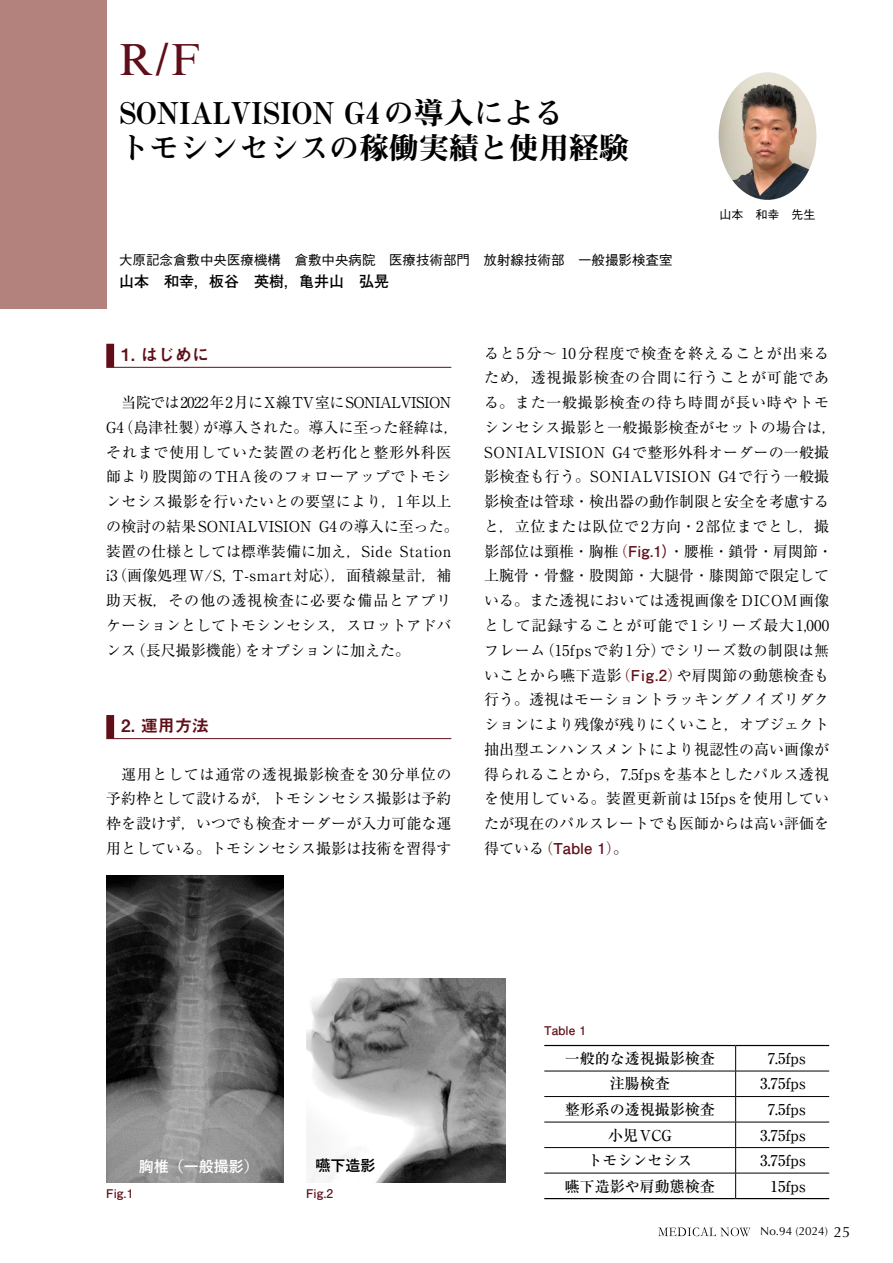
<style>
.page{position:relative;width:893px;height:1263px;background:#fff}
.page>*{position:absolute;margin:0;border:0;box-sizing:border-box;transform-origin:0 0}
.t1{font:45px "Times New Roman MT Std";color:#600f18}
.t2{font:30px/34.5px "Midashi Min Pro MA31";color:#000}
.t3{font:17.1px "Midashi Go Pro MB31";color:#600f18}
.t4{font:15px/24.8px "Ryumin Pro";letter-spacing:.01em;color:#000}
.t5{font:500 15px "Ryumin Pro";color:#000}
.t6{font:700 15px "Futo Go B101 Pro";color:#000}
.t7{font:700 15px "Futo Go B101 Pro";color:#600f18}
.t8{font:700 15px "Yu Gothic";color:#fff}
.t9{font:700 15px "Yu Gothic";color:#000}
.t10{font:500 13.5px "Gothic BBB Pro";color:#000}
.t11{font:700 12px "Futo Go B101 Pro";color:#600f18}
.t12{font:500 12px "Gothic BBB Pro";color:#000}
.t13{font:11.7px "Optima LT Std";color:#000}
.s1{color:#600f18}
.s2{font-family:"Futo Go B101 Pro";font-weight:700;color:#600f18}
.s3{font-family:"Ryumin Pro";font-weight:400;color:#000}
.s4{font-family:"Ryumin Pro";font-weight:400}
.s5{font-size:14.85px}
</style>
<div class="page">
<div style="left:0;top:0;width:106px;height:308px;background:#b3827d"></div>
<svg style="left:658px;top:1227px;width:92px;height:9px"></svg>
<div style="left:106px;top:344px;width:8px;height:23px;background:#600f18"></div>
<hr style="left:106px;top:367px;width:345px;height:1px;background:#600f18">
<div style="left:106px;top:715px;width:8px;height:23px;background:#600f18"></div>
<hr style="left:106px;top:738px;width:345px;height:1px;background:#600f18">
<img style="left:719px;top:72px;width:97px;height:128px">
<hr style="left:544px;top:1071px;width:192px;height:1px;background:#000">
<hr style="left:736px;top:1071px;width:93px;height:1px;background:#000">
<hr style="left:544px;top:1096px;width:192px;height:1px;background:#000">
<hr style="left:736px;top:1096px;width:93px;height:1px;background:#000">
<hr style="left:544px;top:1122px;width:192px;height:1px;background:#000">
<hr style="left:736px;top:1122px;width:93px;height:1px;background:#000">
<hr style="left:544px;top:1147px;width:192px;height:1px;background:#000">
<hr style="left:736px;top:1147px;width:93px;height:1px;background:#000">
<hr style="left:544px;top:1173px;width:192px;height:1px;background:#000">
<hr style="left:736px;top:1173px;width:93px;height:1px;background:#000">
<svg style="left:735px;top:1046px;width:1px;height:152px"></svg>
<hr style="left:544px;top:1045px;width:192px;height:1px;background:#000">
<hr style="left:736px;top:1045px;width:93px;height:1px;background:#000">
<hr style="left:544px;top:1198px;width:192px;height:1px;background:#000">
<hr style="left:736px;top:1198px;width:93px;height:1px;background:#000">
<img style="left:106px;top:875px;width:178px;height:307px">
<img style="left:306px;top:978px;width:200px;height:204px">
<h1 class="t1" style="left:119px;top:34px;width:83px">R/F</h1>
<h2 class="t2" style="left:119px;top:93px;width:511px">SONIALVISION G4の導入による<br>トモシンセシスの稼働実績と使用経験</h2>
<p class="t10" style="left:119px;top:249px;width:555px">大原記念倉敷中央医療機構　倉敷中央病院　医療技術部門　放射線技術部　一般撮影検査室</p>
<p class="t6" style="left:119px;top:269px;width:271px">山本　和幸，板谷　英樹，亀井山　弘晃</p>
<p class="t12" style="left:719px;top:205px;width:97px">山本　和幸　先生</p>
<p class="t3" style="left:121px;top:340px;width:90px">1. はじめに</p>
<p class="t4" style="left:106px;top:389px;width:354px;text-indent:15px">当院では2022年2月にX線TV室にSONIALVISION<br>G4（島津社製）が導入された。導入に至った経緯は，それまで使用していた装置の老朽化と整形外科医師より股関節のTHA後のフォローアップでトモシンセシス撮影を行いたいとの要望により，1年以上の検討の結果SONIALVISION G4の導入に至った。装置の仕様としては標準装備に加え，Side Station i3（画像処理W/S, T-smart対応），面積線量計，補助天板，その他の透視検査に必要な備品とアプリケーションとしてトモシンセシス，スロットアドバンス（長尺撮影機能）をオプションに加えた。</p>
<p class="t3" style="left:121px;top:712px;width:90px">2. 運用方法</p>
<p class="t4" style="left:106px;top:760px;width:347px;text-align:justify;text-indent:15px">運用としては通常の透視撮影検査を30分単位の予約枠として設けるが，トモシンセシス撮影は予約枠を設けず，いつでも検査オーダーが入力可能な運用としている。トモシンセシス撮影は技術を習得す</p>
<p class="t4" style="left:484px;top:340px;width:354px">ると5分～ 10分程度で検査を終えることが出来るため，透視撮影検査の合間に行うことが可能である。また一般撮影検査の待ち時間が長い時やトモシンセシス撮影と一般撮影検査がセットの場合は，<br>SONIALVISION G4で整形外科オーダーの一般撮影検査も行う。SONIALVISION G4で行う一般撮影検査は管球・検出器の動作制限と安全を考慮すると，立位または臥位で2方向・2部位までとし，撮影部位は頸椎・胸椎<span class="s1">（</span><span class="s2">Fig.1）</span>・腰椎・鎖骨・肩関節・上腕骨・骨盤・股関節・大腿骨・膝関節で限定している。また透視においては透視画像をDICOM画像として記録することが可能で1シリーズ最大1,000フレーム（15fpsで約1分）でシリーズ数の制限は無いことから嚥下造影<span class="s1">（</span><span class="s2">Fig.2</span><span class="s1">）</span>や肩関節の動態検査も行う。透視はモーショントラッキングノイズリダクションにより残像が残りにくいこと，オブジェクト抽出型エンハンスメントにより視認性の高い画像が得られることから，7.5fpsを基本としたパルス透視を使用している。装置更新前は15fpsを使用していたが現在のパルスレートでも医師からは高い評価を</p>
<p class="t7" style="left:484px;top:836px;width:146px"><span class="s3">得ている</span><span class="s4">（</span>Table 1<span class="s4">）</span><span class="s3">。</span></p>
<p class="t11" style="left:106px;top:1184px;width:29px">Fig.1</p>
<p class="t8" style="left:139px;top:1158px;width:121px">胸椎（一般撮影）</p>
<p class="t9" style="left:315px;top:1157px;width:61px">嚥下造影</p>
<p class="t11" style="left:306px;top:1184px;width:29px">Fig.2</p>
<p class="t11" style="left:544px;top:1021px;width:43px">Table 1</p>
<p class="t5" style="left:565px;top:1046px;width:151px">一般的な透視撮影検査</p>
<p class="t5" style="left:768px;top:1046px;width:40px">7.5fps</p>
<p class="t5" style="left:610px;top:1072px;width:61px">注腸検査</p>
<p class="t5" style="left:760px;top:1072px;width:47px">3.75fps</p>
<p class="t5" style="left:565px;top:1097px;width:151px">整形系の透視撮影検査</p>
<p class="t5" style="left:768px;top:1097px;width:40px">7.5fps</p>
<p class="t5" style="left:608px;top:1123px;width:65px">小児VCG</p>
<p class="t5" style="left:760px;top:1123px;width:47px">3.75fps</p>
<p class="t5" style="left:587px;top:1149px;width:106px">トモシンセシス</p>
<p class="t5" style="left:760px;top:1149px;width:47px">3.75fps</p>
<p class="t5" style="left:565px;top:1174px;width:151px">嚥下造影や肩動態検査</p>
<p class="t5" style="left:770px;top:1174px;width:37px">15fps</p>
<p class="t13" style="left:760px;top:1224px;width:92px">No.94 (2024) <span class="s5">25</span></p>
</div>
